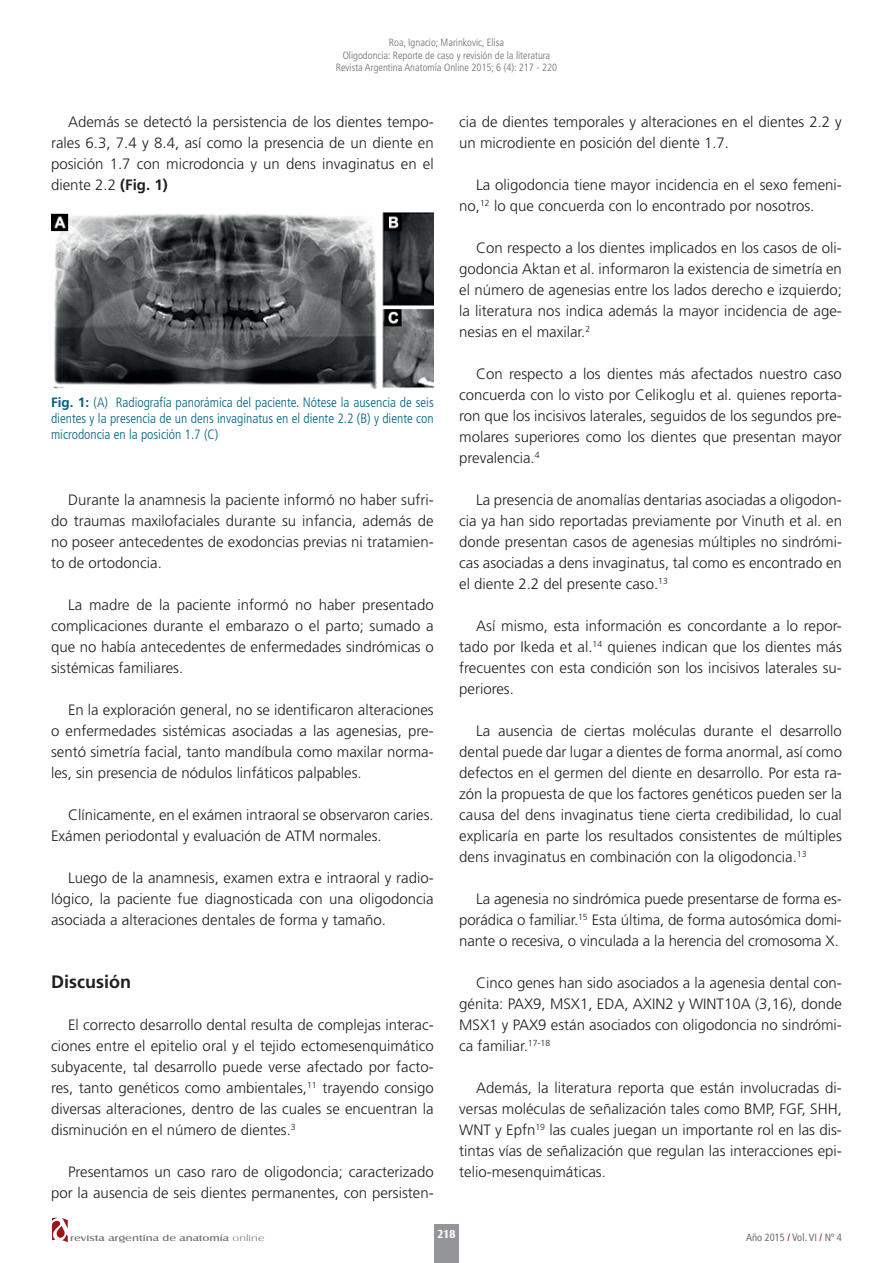
<style>
.page{position:relative;width:893px;height:1263px;background:#fff}
.page>*{position:absolute;margin:0;border:0;box-sizing:border-box;transform-origin:0 0}
.t1{font:700 18px "Frutiger LT Std";color:#231f20}
.t2{font:300 15px/21px "Frutiger LT Std";color:#231f20;text-align:justify}
.t3{font:300 condensed 13.5px/16.2px "Frutiger LT Std";color:#006181;text-align:justify}
.t4{font:700 12px "Castle T";color:#fff}
.t5{font:300 condensed 10.5px/12.6px "Frutiger LT Std";color:#6c6d70;text-align:center}
.t6{font:condensed 10.5px "Frutiger LT Std";color:#6c6d70}
.t7{font:9px "Castle T";color:#6c6d70;scale:1.4 1}
.s1{font-weight:700}
.s2{font-weight:700;font-stretch:normal}
.s3{font-family:"Castle T Ligh"}
.s4{color:#9c1418}
</style>
<div class="page">
<svg style="left:52px;top:1218px;width:16px;height:24px"></svg>
<div style="left:434px;top:1224px;width:24px;height:39px;background:#939598"></div>
<img style="left:51px;top:213px;width:383px;height:175px">
<p class="t5" style="left:336px;top:36px;width:223px">Roa, Ignacio; Marinkovic, Elisa<br>Oligodoncia: Reporte de caso y revisión de la literatura<br>Revista Argentina Anatomía Online 2015; 6 (4): 217 - 220</p>
<p class="t2" style="left:51px;top:112px;width:384px;text-indent:17px">Además se detectó la persistencia de los dientes tempo&shy;rales 6.3, 7.4 y 8.4, así como la presencia de un diente en posición 1.7 con microdoncia y un dens invaginatus en el diente 2.2 <span class="s1">(Fig. 1)</span></p>
<p class="t3" style="left:51px;top:394px;width:384px"><span class="s2">Fig. 1:</span> (A) Radiografía panorámica del paciente. Nótese la ausencia de seis dientes y la presencia de un dens invaginatus en el diente 2.2 (B) y diente con microdoncia en la posición 1.7 (C)</p>
<p class="t2" style="left:51px;top:490px;width:384px;text-indent:17px">Durante la anamnesis la paciente informó no haber sufri&shy;do traumas maxilofaciales durante su infancia, además de no poseer antecedentes de exodoncias previas ni tratamien&shy;to de ortodoncia.</p>
<p class="t2" style="left:51px;top:595px;width:384px;text-indent:17px">La madre de la paciente informó no haber presentado complicaciones durante el embarazo o el parto; sumado a que no había antecedentes de enfermedades sindrómicas o sistémicas familiares.</p>
<p class="t2" style="left:51px;top:700px;width:384px;text-indent:17px">En la exploración general, no se identificaron alteraciones o enfermedades sistémicas asociadas a las agenesias, pre&shy;sentó simetría facial, tanto mandíbula como maxilar norma&shy;les, sin presencia de nódulos linfáticos palpables.</p>
<p class="t2" style="left:51px;top:805px;width:384px;text-indent:17px">Clínicamente, en el exámen intraoral se observaron caries.<br>Exámen periodontal y evaluación de ATM normales.</p>
<p class="t2" style="left:51px;top:868px;width:384px;text-indent:17px">Luego de la anamnesis, examen extra e intraoral y radio&shy;lógico, la paciente fue diagnosticada con una oligodoncia asociada a alteraciones dentales de forma y tamaño.</p>
<p class="t1" style="left:51px;top:971px;width:81px">Discusión</p>
<p class="t2" style="left:51px;top:1015px;width:384px;text-indent:17px">El correcto desarrollo dental resulta de complejas interac&shy;ciones entre el epitelio oral y el tejido ectomesenquimático subyacente, tal desarrollo puede verse afectado por facto&shy;res, tanto genéticos como ambientales,<sup>11</sup> trayendo consigo diversas alteraciones, dentro de las cuales se encuentran la disminución en el número de dientes.<sup>3</sup></p>
<p class="t2" style="left:51px;top:1162px;width:384px;text-align:right">Presentamos un caso raro de oligodoncia; caracterizado por la ausencia de seis dientes permanentes, con persisten-</p>
<p class="t2" style="left:459px;top:112px;width:384px">cia de dientes temporales y alteraciones en el dientes 2.2 y un microdiente en posición del diente 1.7.</p>
<p class="t2" style="left:459px;top:175px;width:384px;text-indent:17px">La oligodoncia tiene mayor incidencia en el sexo femeni&shy;no,<sup>12</sup> lo que concuerda con lo encontrado por nosotros.</p>
<p class="t2" style="left:459px;top:238px;width:384px;text-indent:17px">Con respecto a los dientes implicados en los casos de oli&shy;godoncia Aktan et al. informaron la existencia de simetría en el número de agenesias entre los lados derecho e izquierdo; la literatura nos indica además la mayor incidencia de age&shy;nesias en el maxilar.<sup>2</sup></p>
<p class="t2" style="left:459px;top:364px;width:384px;text-indent:17px">Con respecto a los dientes más afectados nuestro caso concuerda con lo visto por Celikoglu et al. quienes reporta&shy;ron que los incisivos laterales, seguidos de los segundos pre&shy;molares superiores como los dientes que presentan mayor prevalencia.<sup>4</sup></p>
<p class="t2" style="left:459px;top:490px;width:384px;text-indent:17px">La presencia de anomalías dentarias asociadas a oligodon&shy;cia ya han sido reportadas previamente por Vinuth et al. en donde presentan casos de agenesias múltiples no sindrómi&shy;cas asociadas a dens invaginatus, tal como es encontrado en el diente 2.2 del presente caso.<sup>13</sup></p>
<p class="t2" style="left:459px;top:616px;width:384px;text-indent:17px">Así mismo, esta información es concordante a lo repor&shy;tado por Ikeda et al.<sup>14</sup> quienes indican que los dientes más frecuentes con esta condición son los incisivos laterales su&shy;periores.</p>
<p class="t2" style="left:459px;top:721px;width:384px;text-indent:17px">La ausencia de ciertas moléculas durante el desarrollo dental puede dar lugar a dientes de forma anormal, así como defectos en el germen del diente en desarrollo. Por esta ra&shy;zón la propuesta de que los factores genéticos pueden ser la causa del dens invaginatus tiene cierta credibilidad, lo cual explicaría en parte los resultados consistentes de múltiples dens invaginatus en combinación con la oligodoncia.<sup>13</sup></p>
<p class="t2" style="left:459px;top:889px;width:384px;text-indent:17px">La agenesia no sindrómica puede presentarse de forma es&shy;porádica o familiar.<sup>15</sup> Esta última, de forma autosómica domi&shy;nante o recesiva, o vinculada a la herencia del cromosoma X.</p>
<p class="t2" style="left:459px;top:973px;width:384px;text-indent:17px">Cinco genes han sido asociados a la agenesia dental con&shy;génita: PAX9, MSX1, EDA, AXIN2 y WINT10A (3,16), donde MSX1 y PAX9 están asociados con oligodoncia no sindrómi&shy;ca familiar.<sup>17-18</sup></p>
<p class="t2" style="left:459px;top:1078px;width:384px;text-indent:17px">Además, la literatura reporta que están involucradas di&shy;versas moléculas de señalización tales como BMP, FGF, SHH, WNT y Epfn<sup>19</sup> las cuales juegan un importante rol en las dis&shy;tintas vías de señalización que regulan las interacciones epi&shy;telio-mesenquimáticas.</p>
<p class="t7" style="left:70px;top:1234px;width:140px">revista argentina de anatomía <span class="s3">online</span></p>
<p class="t4" style="left:437px;top:1227px;width:20px">218</p>
<p class="t6" style="left:746px;top:1231px;width:97px">Año 2015 <span class="s4">/</span> Vol. VI <span class="s4">/</span> Nº 4</p>
</div>
